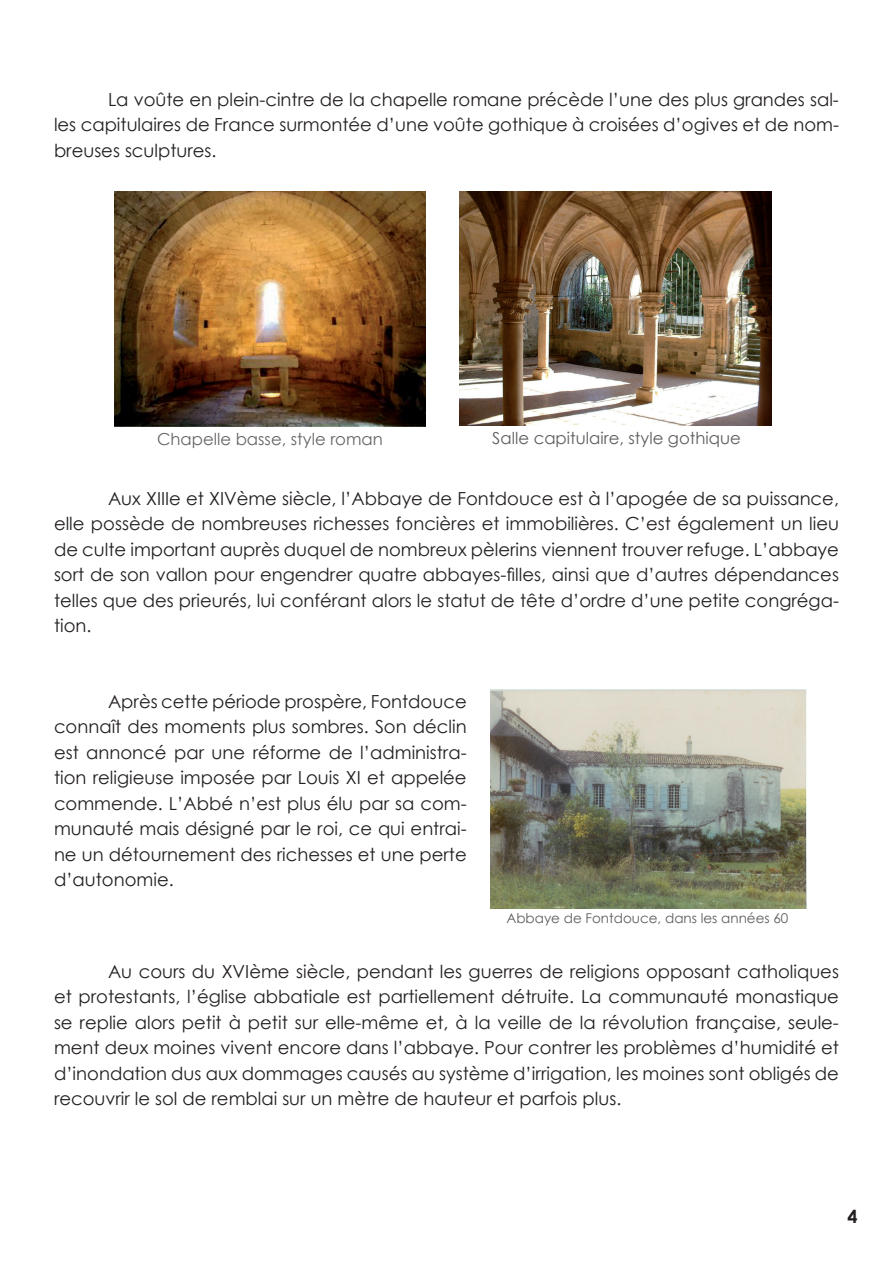
<style>
.page{position:relative;width:893px;height:1263px;background:#fff}
.page>*{position:absolute;margin:0;border:0;box-sizing:border-box;transform-origin:0 0}
.t1{font:18px/25.5px "Century Gothic";color:#231f20;text-align:justify}
.t2{font:700 18px "Century Gothic";color:#231f20}
.t3{font:16.5px "Century Gothic";color:#5d5d60}
.t4{font:16.5px "Century Gothic";color:#656568}
.t5{font:13.5px "Century Gothic";color:#5d5d60}
</style>
<div class="page">
<img style="left:459px;top:191px;width:312px;height:234px">
<img style="left:115px;top:191px;width:310px;height:236px">
<img style="left:490px;top:690px;width:317px;height:218px">
<p class="t1" style="left:54px;top:86px;width:786px;text-indent:54px">La voûte en plein-cintre de la chapelle romane précède l’une des plus grandes sal&shy;les capitulaires de France surmontée d’une voûte gothique à croisées d’ogives et de nom&shy;breuses sculptures.</p>
<p class="t4" style="left:157px;top:428px;width:227px">Chapelle basse, style roman</p>
<p class="t3" style="left:492px;top:426px;width:250px">Salle capitulaire, style gothique</p>
<p class="t1" style="left:54px;top:485px;width:786px;text-indent:54px">Aux XIIIe et XIVème siècle, l’Abbaye de Fontdouce est à l’apogée de sa puissance, elle possède de nombreuses richesses foncières et immobilières. C’est également un lieu de culte important auprès duquel de nombreux pèlerins viennent trouver refuge. L’abbaye sort de son vallon pour engendrer quatre abbayes-filles, ainsi que d’autres dépendances telles que des prieurés, lui conférant alors le statut de tête d’ordre d’une petite congréga&shy;tion.</p>
<p class="t1" style="left:54px;top:688px;width:414px;text-indent:54px">Après cette période prospère, Fontdouce connaît des moments plus sombres. Son déclin est annoncé par une réforme de l’administra&shy;tion religieuse imposée par Louis XI et appelée commende. L’Abbé n’est plus élu par sa com&shy;munauté mais désigné par le roi, ce qui entrai&shy;ne un détournement des richesses et une perte d’autonomie.</p>
<p class="t5" style="left:506px;top:909px;width:283px">Abbaye de Fontdouce, dans les années 60</p>
<p class="t1" style="left:54px;top:958px;width:786px;text-indent:54px">Au cours du XVIème siècle, pendant les guerres de religions opposant catholiques et protestants, l’église abbatiale est partiellement détruite. La communauté monastique se replie alors petit à petit sur elle-même et, à la veille de la révolution française, seule&shy;ment deux moines vivent encore dans l’abbaye. Pour contrer les problèmes d’humidité et d’inondation dus aux dommages causés au système d’irrigation, les moines sont obligés de recouvrir le sol de remblai sur un mètre de hauteur et parfois plus.</p>
<p class="t2" style="left:847px;top:1202px;width:12px">4</p>
</div>
